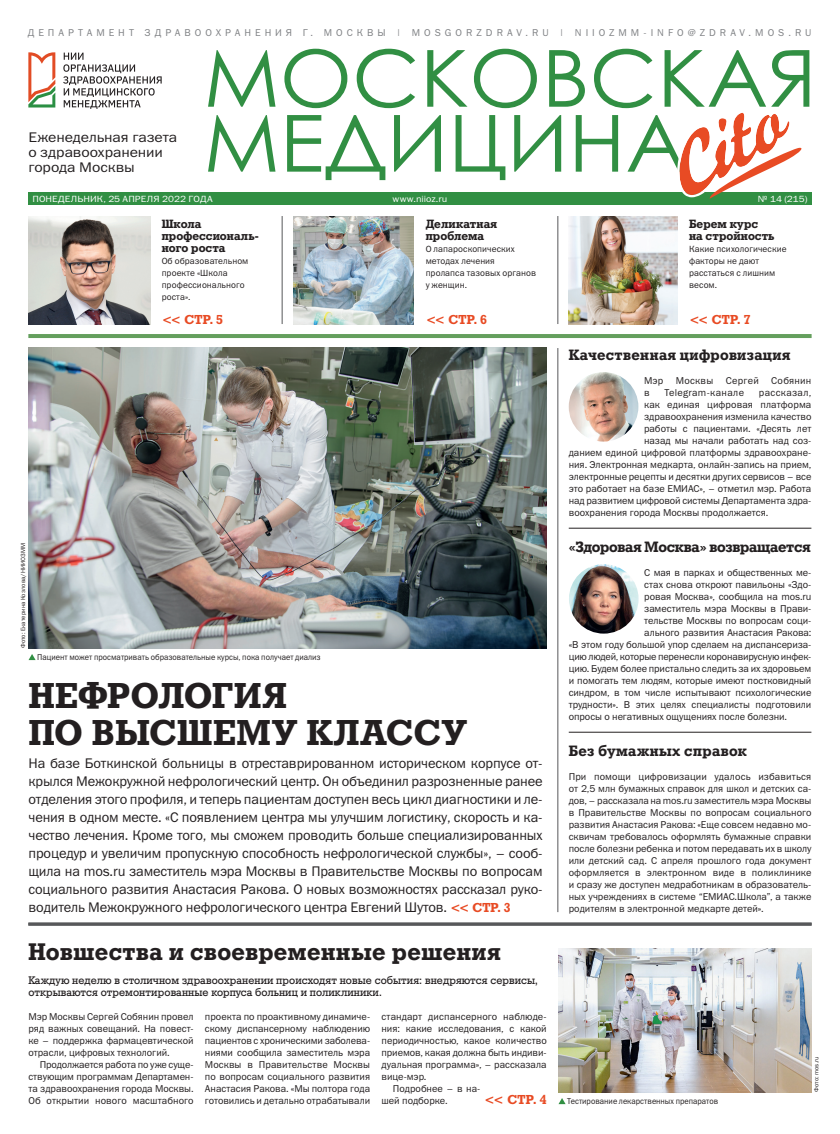
<style>
.page{position:relative;width:840px;height:1134px;background:#fff}
.page>*{position:absolute;margin:0;border:0;box-sizing:border-box;transform-origin:0 0}
._01_ZAG_BIG{font:700 36px/37px "Geo Slb 712 Md BT";letter-spacing:.01em;color:#231f20}
._01_ZAG_SMALL{font:700 24px "Geo Slb 712 Md BT";letter-spacing:.02em;color:#231f20}
._01_ZAG_NOVOSTI{font:700 15px "Geo Slb 712 Md BT";letter-spacing:.02em;color:#231f20}
._01_ZAG_NOVOSTI-2{font:700 15px "Geo Slb 712 Md BT";letter-spacing:-.015em;color:#231f20}
._02_LID_BIG{font:14px/18px "Franklin Gothic Book ITC";letter-spacing:-.01em;color:#231f20;text-align:justify}
._02_LID_BIG-2{font:14px/14.9px "Franklin Gothic Book ITC";letter-spacing:-.01em;color:#231f20;scale:1.1 1}
._01_ZAG_BIG-2{font:700 13px "Geo Slb 712 Md BT";letter-spacing:.02em;color:#e84b24}
.Заголовок___1{font:700 12px/12px "Geo Slb 712 Md BT";color:#231f20}
._02_LID_SMALL{font:11px/12px "Geo Slb 712 Md BT";letter-spacing:.01em;color:#231f20}
._03_ТХТ{font:10px/12px "Franklin Gothic Book ITC";letter-spacing:-.005em;color:#231f20;text-align:justify}
._03_TEXT2{font:10px/12px "Franklin Gothic Book ITC";color:#231f20;text-align:justify}
.t1{font:10px "Franklin Gothic Book ITC";letter-spacing:.395em;color:#808285}
._03_ТХТ-2{font:10px/12px "Franklin Gothic Book ITC";letter-spacing:.025em;color:#231f20}
._03_ТХТ-3{font:10px "Franklin Gothic Book ITC";letter-spacing:.03em;color:#231f20}
._03_ТХТ-4{font:10px "Franklin Gothic Book ITC";letter-spacing:.04em;color:#231f20}
.t2{font:9px/12px "Franklin Gothic Book ITC";letter-spacing:.01em;color:#231f20}
.t3{font:9px "Franklin Gothic Book ITC";letter-spacing:.005em;color:#fff;scale:1.1 1}
._04_PODPIS_FOTO{font:8.5px "Franklin Gothic Book ITC";color:#231f20;scale:.94 1}
.FOTO{font:6px "Franklin Gothic Book ITC";letter-spacing:.02em;color:#231f20}
.s1{font-family:"Geo Slb 712 Md BT";font-weight:700;font-size:13px;color:#e84b24}
</style>
<div class="page">
<div style="left:28px;top:192px;width:783px;height:12px;background:#318f43"></div>
<svg style="left:208px;top:50px;width:67px;height:57px"></svg>
<svg style="left:208px;top:115px;width:67px;height:57px"></svg>
<svg style="left:284px;top:49px;width:524px;height:150px"></svg>
<hr style="left:28px;top:334px;width:783px;height:4px;background:#649f5d">
<hr style="left:557px;top:348px;width:1px;height:564px;background:#57585a">
<hr style="left:28px;top:923px;width:783px;height:3px;background:#57585a">
<svg style="left:28px;top:52px;width:27px;height:56px"></svg>
<svg style="left:63px;top:53px;width:98px;height:56px"></svg>
<svg style="left:558px;top:1098px;width:7px;height:6px"></svg>
<img style="left:558px;top:948px;width:253px;height:144px">
<hr style="left:282px;top:216px;width:1px;height:108px;background:#57585a">
<hr style="left:557px;top:216px;width:1px;height:108px;background:#57585a">
<img style="left:28px;top:216px;width:122px;height:108px">
<img style="left:293px;top:216px;width:120px;height:108px">
<img style="left:568px;top:216px;width:109px;height:108px">
<hr style="left:568px;top:528px;width:243px;height:1px;background:#231f20">
<hr style="left:568px;top:732px;width:243px;height:1px;background:#231f20">
<svg style="left:28px;top:654px;width:8px;height:6px"></svg>
<img style="left:568px;top:564px;width:70px;height:70px;border-radius:35px">
<img style="left:568px;top:372px;width:70px;height:70px;border-radius:35px">
<img style="left:28px;top:348px;width:518px;height:300px">
<p class="t1" style="left:28px;top:26px;width:784px">ДЕПАРТАМЕНТ ЗДРАВООХРАНЕНИЯ Г. МОСКВЫ | MOSGORZDRAV.RU | NIIOZMM-INFO@ZDRAV.MOS.RU</p>
<p class="_02_LID_BIG-2" style="left:28px;top:129px;width:137px">Еженедельная газета о здравоохранении</p>
<p class="_02_LID_BIG-2" style="left:28px;top:159px;width:98px">города Москвы</p>
<p class="t3" style="left:32px;top:193px;width:165px">ПОНЕДЕЛЬНИК, 25 АПРЕЛЯ 2022 ГОДА</p>
<p class="t3" style="left:392px;top:193px;width:51px">www.niioz.ru</p>
<p class="Заголовок___1" style="left:161px;top:218px;width:99px">Школа профессиональ&shy;ного роста</p>
<p class="t2" style="left:161px;top:255px;width:88px">Об образовательном проекте «Школа профессионального роста».</p>
<p class="_01_ZAG_BIG-2" style="left:161px;top:311px;width:63px">&lt;&lt; СТР. 5</p>
<p class="FOTO" style="left:19px;top:648px;width:107px;rotate:-90deg">Фото: Екатерина Козлова/НИИОЗММ</p>
<p class="_04_PODPIS_FOTO" style="left:37px;top:652px;width:303px">Пациент может просматривать образовательные курсы, пока получает диализ</p>
<p class="Заголовок___1" style="left:425px;top:218px;width:73px">Деликатная проблема</p>
<p class="t2" style="left:425px;top:243px;width:112px">О лапароскопических методах лечения пролапса тазовых органов у женщин.</p>
<p class="_01_ZAG_BIG-2" style="left:425px;top:311px;width:63px">&lt;&lt; СТР. 6</p>
<p class="_01_ZAG_BIG" style="left:29px;top:679px;width:439px">НЕФРОЛОГИЯ<br>ПО ВЫСШЕМУ КЛАССУ</p>
<p class="_02_LID_BIG" style="left:28px;top:754px;width:515px">На базе Боткинской больницы в отреставрированном историческом корпусе от&shy;крылся Межокружной нефрологический центр. Он объединил разрозненные ранее отделения этого профиля, и теперь пациентам доступен весь цикл диагностики и ле&shy;чения в одном месте. «С появлением центра мы улучшим логистику, скорость и ка&shy;чество лечения. Кроме того, мы сможем проводить больше специализированных процедур и увеличим пропускную способность нефрологической службы», – сооб&shy;щила на mos.ru заместитель мэра Москвы в Правительстве Москвы по вопросам социального развития Анастасия Ракова. О новых возможностях рассказал руко&shy;водитель Межокружного нефрологического центра Евгений Шутов. <span class="s1">&lt;&lt; СТР. 3</span></p>
<p class="_01_ZAG_SMALL" style="left:28px;top:936px;width:473px">Новшества и своевременные решения</p>
<p class="_02_LID_SMALL" style="left:28px;top:974px;width:511px">Каждую неделю в столичном здравоохранении происходят новые события: внедряются сервисы, открываются отремонтированные корпуса больниц и поликлиники.</p>
<p class="_03_ТХТ" style="left:28px;top:1010px;width:167px">Мэр Москвы Сергей Собянин провел ряд важных совещаний. На повест&shy;ке – поддержка фармацевтической отрасли, цифровых технологий.</p>
<p class="_03_TEXT2" style="left:28px;top:1058px;width:167px;text-indent:11px">Продолжается работа по уже суще&shy;ствующим программам Департамен&shy;та здравоохранения города Москвы.<br>Об открытии нового масштабного</p>
<p class="_03_TEXT2" style="left:205px;top:1010px;width:167px">проекта по проактивному динамиче&shy;скому диспансерному наблюдению пациентов с хроническими заболева&shy;ниями сообщила заместитель мэра Москвы в Правительстве Москвы по вопросам социального развития Анастасия Ракова. «Мы полтора года готовились и детально отрабатывали</p>
<p class="_03_TEXT2" style="left:381px;top:1010px;width:167px">стандарт диспансерного наблюде&shy;ния: какие исследования, с какой периодичностью, какое количество приемов, какая должна быть индиви&shy;дуальная программа», – рассказала вице-мэр.</p>
<p class="_03_TEXT2" style="left:381px;top:1082px;width:100px;text-indent:11px">Подробнее – в на&shy;шей подборке.</p>
<p class="_01_ZAG_BIG-2" style="left:484px;top:1091px;width:64px">&lt;&lt; СТР. 4</p>
<p class="t3" style="left:757px;top:193px;width:47px">№ 14 (215)</p>
<p class="Заголовок___1" style="left:688px;top:218px;width:87px">Берем курс на стройность</p>
<p class="t2" style="left:688px;top:243px;width:99px">Какие психологические факторы не дают расстаться с лишним весом.</p>
<p class="_01_ZAG_BIG-2" style="left:688px;top:311px;width:63px">&lt;&lt; СТР. 7</p>
<p class="_01_ZAG_NOVOSTI" style="left:568px;top:345px;width:223px">Качественная цифровизация</p>
<p class="_03_ТХТ-2" style="left:643px;top:374px;width:169px">Мэр Москвы Сергей Собянин в</p>
<p class="_03_ТХТ-3" style="left:664px;top:386px;width:81px">Telegram-канале</p>
<p class="_03_ТХТ-4" style="left:758px;top:386px;width:54px">рассказал,</p>
<p class="_03_ТХТ" style="left:643px;top:398px;width:169px">как единая цифровая платформа</p>
<p class="_03_ТХТ" style="left:643px;top:410px;width:169px">здравоохранения изменила качество</p>
<p class="_03_ТХТ" style="left:643px;top:422px;width:169px">работы с пациентами. «Десять лет</p>
<p class="_03_ТХТ" style="left:643px;top:434px;width:169px">назад мы начали работать над соз-</p>
<p class="_03_ТХТ" style="left:568px;top:446px;width:244px">данием единой цифровой платформы здравоохране-</p>
<p class="_03_ТХТ" style="left:568px;top:458px;width:244px">ния. Электронная медкарта, онлайн-запись на прием,</p>
<p class="_03_ТХТ" style="left:568px;top:470px;width:244px">электронные рецепты и десятки других сервисов – все</p>
<p class="_03_ТХТ" style="left:568px;top:482px;width:244px">это работает на базе ЕМИАС», – отметил мэр. Работа</p>
<p class="_03_ТХТ" style="left:568px;top:494px;width:244px">над развитием цифровой системы Департамента здра-</p>
<p class="_03_ТХТ" style="left:568px;top:506px;width:201px">воохранения города Москвы продолжается.</p>
<p class="_01_ZAG_NOVOSTI-2" style="left:568px;top:537px;width:243px">«Здоровая Москва» возвращается</p>
<p class="_03_ТХТ" style="left:644px;top:566px;width:168px">С мая в парках и общественных ме-</p>
<p class="_03_ТХТ" style="left:644px;top:578px;width:168px">стах снова откроют павильоны «Здо-</p>
<p class="_03_ТХТ" style="left:644px;top:590px;width:168px">ровая Москва», сообщила на mos.ru</p>
<p class="_03_ТХТ" style="left:644px;top:602px;width:168px">заместитель мэра Москвы в Прави-</p>
<p class="_03_ТХТ" style="left:644px;top:614px;width:168px">тельстве Москвы по вопросам соци-</p>
<p class="_03_ТХТ" style="left:644px;top:626px;width:168px">ального развития Анастасия Ракова:</p>
<p class="_03_ТХТ" style="left:568px;top:638px;width:244px">«В этом году большой упор сделаем на диспансериза-</p>
<p class="_03_ТХТ" style="left:568px;top:650px;width:244px">цию людей, которые перенесли коронавирусную инфек-</p>
<p class="_03_ТХТ" style="left:568px;top:662px;width:244px">цию. Будем более пристально следить за их здоровьем</p>
<p class="_03_ТХТ" style="left:568px;top:674px;width:244px">и помогать тем людям, которые имеют постковидный</p>
<p class="_03_ТХТ" style="left:568px;top:686px;width:244px">синдром, в том числе испытывают психологические</p>
<p class="_03_ТХТ" style="left:568px;top:698px;width:244px">трудности». В этих целях специалисты подготовили</p>
<p class="_03_ТХТ" style="left:568px;top:710px;width:220px">опросы о негативных ощущениях после болезни.</p>
<p class="_01_ZAG_NOVOSTI" style="left:568px;top:741px;width:180px">Без бумажных справок</p>
<p class="_03_ТХТ" style="left:568px;top:770px;width:244px">При помощи цифровизации удалось избавиться от 2,5 млн бумажных справок для школ и детских са&shy;дов, – рассказала на mos.ru заместитель мэра Москвы в Правительстве Москвы по вопросам социального развития Анастасия Ракова: «Еще совсем недавно мо&shy;сквичам требовалось оформлять бумажные справки после болезни ребенка и потом передавать их в школу или детский сад. С апреля прошлого года документ оформляется в электронном виде в поликлинике и сразу же доступен медработникам в образователь&shy;ных учреждениях в системе “ЕМИАС.Школа”, а также родителям в электронной медкарте детей».</p>
<p class="_04_PODPIS_FOTO" style="left:567px;top:1096px;width:162px">Тестирование лекарственных препаратов</p>
<p class="FOTO" style="left:812px;top:1092px;width:37px;rotate:-90deg">Фото: mos.ru</p>
</div>
